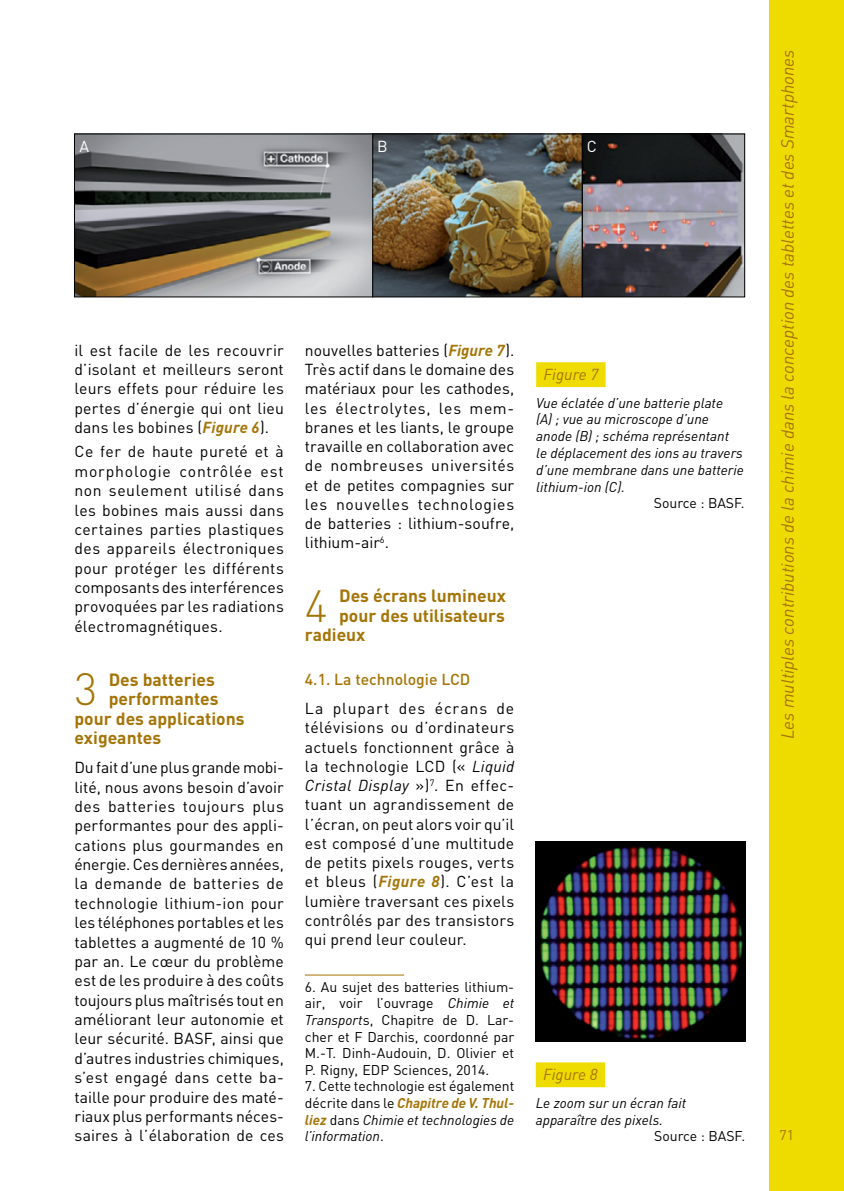
<style>
.page{position:relative;width:844px;height:1191px;background:#fff}
.page>*{position:absolute;margin:0;border:0;box-sizing:border-box;transform-origin:0 0}
._6-Inter_1{font:300 44.45px "DIN";color:#a57406}
._6-Inter_1-2{font:700 17.5px "DIN";color:#a57406}
.t1{font:italic 17.5px "DIN";color:#a57406}
._04-Texte_courant{font:15.75px/19.4px "DIN";letter-spacing:.01em;color:#000;text-align:justify}
._7-inter_2_après_T1{font:500 15.75px "DIN";color:#a57406}
._05_legende_numero{font:italic 15.75px "DIN";color:#a57406}
.t2{font:15.75px "DIN";color:#fff}
._11-Notes{font:14px/16.6px "DIN";color:#000;text-align:justify}
._05-legendes{font:italic 14px/16.8px "DIN";color:#000}
.Credit_photo{font:14px "DIN";color:#000}
.t3{font:14px "DIN";color:#a57406}
.s1{font-weight:700;font-style:italic;color:#a57406}
.s2{font-style:italic}
</style>
<div class="page">
<div style="left:769px;top:0;width:74px;height:1191px;background:#eedc00"></div>
<hr style="left:305px;top:974px;width:99px;height:1px;background:#a57406">
<img style="left:76px;top:135px;width:667px;height:160px">
<div style="left:74px;top:133px;width:299px;height:164px;border:1px solid #000"></div>
<div style="left:372px;top:133px;width:210px;height:164px;border:1px solid #000"></div>
<div style="left:582px;top:133px;width:163px;height:164px;border:1px solid #000"></div>
<div style="left:536px;top:362px;width:69px;height:25px;background:#eedc00"></div>
<img style="left:535px;top:842px;width:209px;height:199px">
<div style="left:535px;top:1062px;width:70px;height:25px;background:#eedc00"></div>
<p class="t2" style="left:79px;top:136px;width:11px">A</p>
<p class="t2" style="left:377px;top:136px;width:12px">B</p>
<p class="t2" style="left:586px;top:136px;width:12px">C</p>
<p class="_04-Texte_courant" style="left:74px;top:340px;width:211px">il est facile de les recouvrir d’isolant et meilleurs seront leurs effets pour réduire les pertes d’énergie qui ont lieu dans les bobines (<span class="s1">Figure 6</span>).</p>
<p class="_04-Texte_courant" style="left:74px;top:442px;width:211px">Ce fer de haute pureté et à morphologie contrôlée est non seulement utilisé dans les bobines mais aussi dans certaines parties plastiques des appareils électroniques pour protéger les différents composants des interférences provoquées par les radiations électromagnétiques.</p>
<p class="_6-Inter_1" style="left:74px;top:662px;width:24px">3</p>
<p class="_6-Inter_1-2" style="left:109px;top:668px;width:108px">Des batteries</p>
<p class="_6-Inter_1-2" style="left:109px;top:687px;width:111px">performantes</p>
<p class="_6-Inter_1-2" style="left:74px;top:706px;width:171px">pour des applications</p>
<p class="_6-Inter_1-2" style="left:74px;top:726px;width:88px">exigeantes</p>
<p class="_04-Texte_courant" style="left:74px;top:757px;width:211px">Du fait d’une plus grande mobi&shy;lité, nous avons besoin d’avoir des batteries toujours plus performantes pour des appli&shy;cations plus gourmandes en énergie. Ces dernières années, la demande de batteries de technologie lithium-ion pour les téléphones portables et les tablettes a augmenté de 10 % par an. Le cœur du problème est de les produire à des coûts toujours plus maîtrisés tout en améliorant leur autonomie et leur sécurité. BASF, ainsi que d’autres industries chimiques, s’est engagé dans cette ba&shy;taille pour produire des maté&shy;riaux plus performants néces&shy;saires à l’élaboration de ces</p>
<p class="_04-Texte_courant" style="left:305px;top:340px;width:211px">nouvelles batteries (<span class="s1">Figure 7</span>).<br>Très actif dans le domaine des matériaux pour les cathodes, les électrolytes, les mem&shy;branes et les liants, le groupe travaille en collaboration avec de nombreuses universités et de petites compagnies sur les nouvelles technologies de batteries : lithium-soufre, lithium-air<sup>6</sup>.</p>
<p class="_6-Inter_1" style="left:305px;top:578px;width:24px">4</p>
<p class="_6-Inter_1-2" style="left:339px;top:584px;width:168px">Des écrans lumineux</p>
<p class="_6-Inter_1-2" style="left:339px;top:604px;width:167px">pour des utilisateurs</p>
<p class="_6-Inter_1-2" style="left:305px;top:623px;width:62px">radieux</p>
<p class="_7-inter_2_après_T1" style="left:305px;top:669px;width:167px">4.1. La technologie LCD</p>
<p class="_04-Texte_courant" style="left:305px;top:698px;width:211px">La plupart des écrans de télévisions ou d’ordinateurs actuels fonctionnent grâce à la technologie LCD (« <span class="s2">Liquid Cristal Display</span> »)<sup>7</sup>. En effec&shy;tuant un agrandissement de l’écran, on peut alors voir qu’il est composé d’une multitude de petits pixels rouges, verts et bleus (<span class="s1">Figure 8</span>). C’est la lumière traversant ces pixels contrôlés par des transistors qui prend leur couleur.</p>
<p class="_11-Notes" style="left:305px;top:978px;width:211px">6. Au sujet des batteries lithium&shy;air, voir l’ouvrage <span class="s2">Chimie et Transport</span>s, Chapitre de D. Lar&shy;cher et F Darchis, coordonné par M.-T. Dinh-Audouin, D. Olivier et P. Rigny, EDP Sciences, 2014.</p>
<p class="_11-Notes" style="left:305px;top:1077px;width:211px">7. Cette technologie est également décrite dans le <span class="s1">Chapitre de V. Thul&shy;liez</span> dans <span class="s2">Chimie et technologies de l’information</span>.</p>
<p class="_05_legende_numero" style="left:543px;top:364px;width:56px">Figure 7</p>
<p class="_05-legendes" style="left:536px;top:394px;width:209px">Vue éclatée d’une batterie plate<br>(A) ; vue au microscope d’une anode (B) ; schéma représentant<br>le déplacement des ions au travers d’une membrane dans une batterie lithium-ion (C).</p>
<p class="Credit_photo" style="left:653px;top:494px;width:92px">Source : BASF.</p>
<p class="_05_legende_numero" style="left:543px;top:1064px;width:56px">Figure 8</p>
<p class="_05-legendes" style="left:535px;top:1094px;width:152px">Le zoom sur un écran fait apparaître des pixels.</p>
<p class="Credit_photo" style="left:654px;top:1127px;width:92px">Source : BASF.</p>
<p class="t1" style="left:776px;top:739px;width:691px;rotate:-90deg">Les multiples contributions de la chimie dans la conception des tablettes et des Smartphones</p>
<p class="t3" style="left:779px;top:1125px;width:16px">71</p>
</div>
